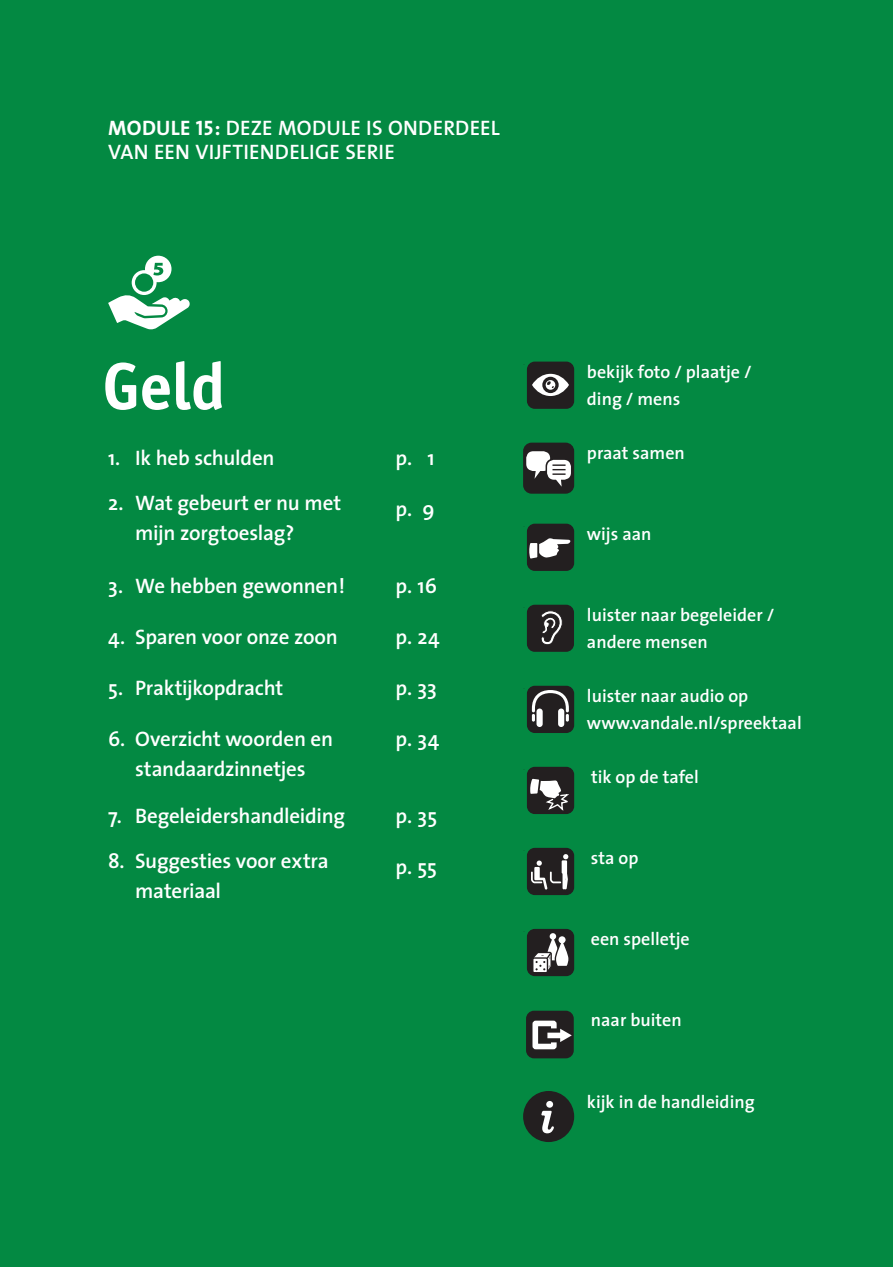
<style>
.page{position:relative;width:893px;height:1267px;background:#fff}
.page>*{position:absolute;margin:0;border:0;box-sizing:border-box;transform-origin:0 0}
.t1{font:700 66px "Officina Sans Std";color:#fff}
.t2{font:600 21px/30px "The Sans";letter-spacing:-.01em;color:#fff}
.t3{font:600 21px/24px "The Sans";letter-spacing:.01em;color:#fff}
.t4{font:600 18px/27px "The Sans";color:#fff}
.s1{font-family:"The Sans Bold Caps";font-weight:400}
</style>
<div class="page">
<div style="left:0;top:0;width:892px;height:1266px;background:#038942"></div>
<svg style="left:108px;top:256px;width:82px;height:73px"></svg>
<div style="left:526px;top:361px;width:48px;height:48px;background:#231f20;border-radius:8px"></div>
<svg style="left:532px;top:374px;width:36px;height:22px"></svg>
<div style="left:523px;top:442px;width:51px;height:51px;background:#231f20;border-radius:9px"></div>
<svg style="left:526px;top:451px;width:45px;height:36px"></svg>
<div style="left:526px;top:523px;width:48px;height:48px;background:#231f20;border-radius:8px"></div>
<svg style="left:529px;top:538px;width:41px;height:20px"></svg>
<div style="left:526px;top:604px;width:47px;height:47px;background:#231f20;border-radius:8px"></div>
<svg style="left:541px;top:610px;width:22px;height:35px"></svg>
<div style="left:526px;top:685px;width:48px;height:48px;background:#231f20;border-radius:8px"></div>
<svg style="left:531px;top:690px;width:37px;height:37px"></svg>
<div style="left:526px;top:766px;width:48px;height:48px;background:#231f20;border-radius:8px"></div>
<svg style="left:530px;top:778px;width:39px;height:31px"></svg>
<div style="left:526px;top:847px;width:48px;height:48px;background:#231f20;border-radius:8px"></div>
<svg style="left:531px;top:854px;width:37px;height:35px"></svg>
<div style="left:526px;top:928px;width:48px;height:48px;background:#231f20;border-radius:8px"></div>
<svg style="left:533px;top:933px;width:36px;height:39px"></svg>
<div style="left:526px;top:1010px;width:47px;height:48px;background:#231f20;border-radius:8px"></div>
<svg style="left:532px;top:1020px;width:39px;height:30px"></svg>
<div style="left:523px;top:1090px;width:51px;height:51px;background:#231f20;border-radius:50%"></div>
<svg style="left:541px;top:1101px;width:13px;height:32px"></svg>
<p class="t3" style="left:108px;top:115px;width:393px"><span class="s1">MODULE 15:</span> DEZE MODULE IS ONDERDEEL<br>VAN EEN VIJFTIENDELIGE SERIE</p>
<h1 class="t1" style="left:102px;top:345px;width:124px">Geld</h1>
<p class="t2" style="left:108px;top:442px;width:168px">1. Ik heb schulden</p>
<p class="t2" style="left:135px;top:487px;width:208px;text-indent:-27px">2. Wat gebeurt er nu met mijn zorgtoeslag?</p>
<p class="t2" style="left:108px;top:570px;width:238px">3. We hebben gewonnen!</p>
<p class="t2" style="left:108px;top:621px;width:231px">4. Sparen voor onze zoon</p>
<p class="t2" style="left:108px;top:672px;width:177px">5. Praktijkopdracht</p>
<p class="t2" style="left:108px;top:723px;width:226px;text-align:center">6. Overzicht woorden en standaardzinnetjes</p>
<p class="t2" style="left:108px;top:799px;width:238px">7. Begeleidershandleiding</p>
<p class="t2" style="left:135px;top:844px;width:195px;text-indent:-27px">8. Suggesties voor extra materiaal</p>
<p class="t2" style="left:395px;top:442px;width:41px">p. 1</p>
<p class="t2" style="left:395px;top:493px;width:41px">p. 9</p>
<p class="t2" style="left:395px;top:570px;width:43px">p. 16</p>
<p class="t2" style="left:395px;top:621px;width:46px">p. 24</p>
<p class="t2" style="left:395px;top:672px;width:43px">p. 33</p>
<p class="t2" style="left:395px;top:723px;width:45px">p. 34</p>
<p class="t2" style="left:395px;top:799px;width:43px">p. 35</p>
<p class="t2" style="left:395px;top:850px;width:43px">p. 55</p>
<p class="t4" style="left:586px;top:358px;width:166px">bekijk foto / plaatje / ding / mens</p>
<p class="t4" style="left:586px;top:439px;width:99px">praat samen</p>
<p class="t4" style="left:586px;top:520px;width:66px">wijs aan</p>
<p class="t4" style="left:586px;top:601px;width:189px">luister naar begeleider / andere mensen</p>
<p class="t4" style="left:586px;top:682px;width:216px">luister naar audio op www.vandale.nl/spreektaal</p>
<p class="t4" style="left:590px;top:763px;width:109px">tik op de tafel</p>
<p class="t4" style="left:590px;top:844px;width:49px">sta op</p>
<p class="t4" style="left:590px;top:925px;width:100px">een spelletje</p>
<p class="t4" style="left:590px;top:1006px;width:92px">naar buiten</p>
<p class="t4" style="left:586px;top:1087px;width:169px">kijk in de handleiding</p>
</div>
